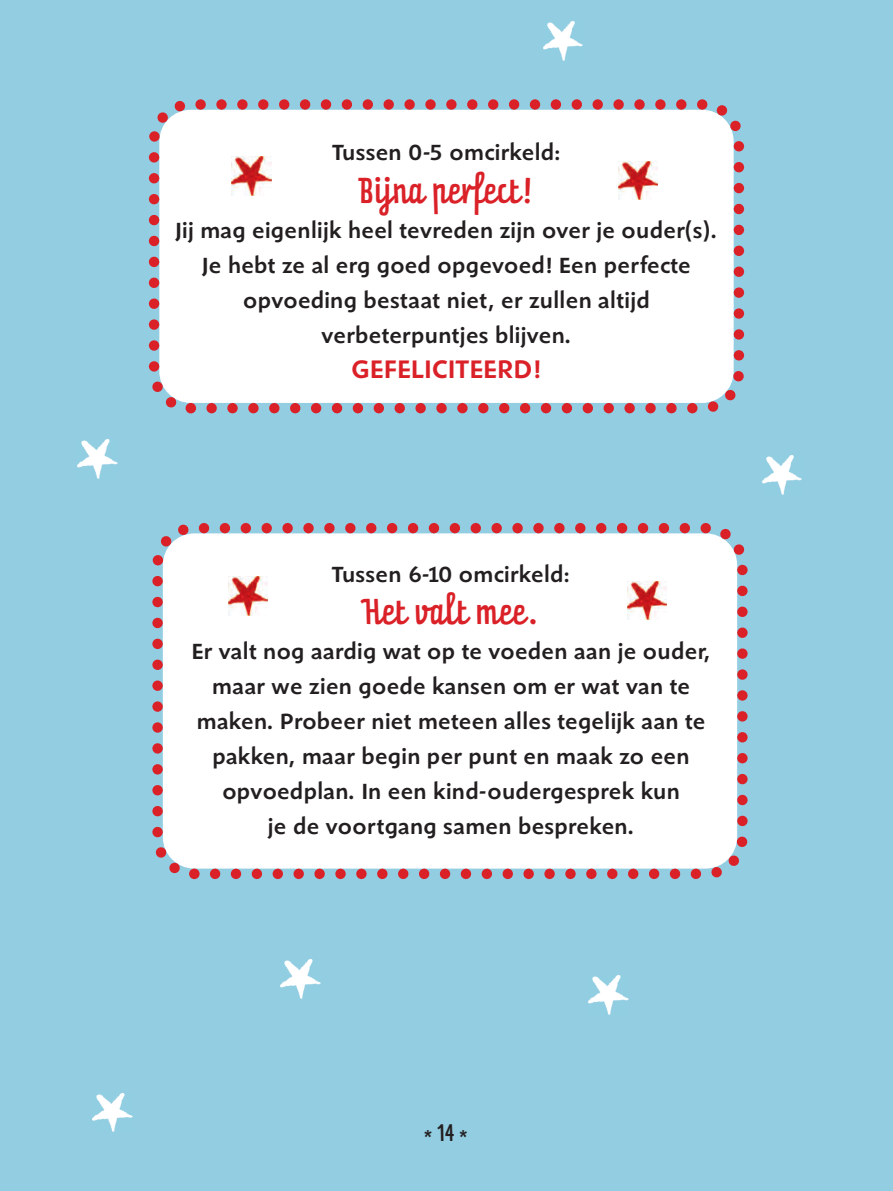
<style>
.page{position:relative;width:893px;height:1191px;background:#92cde2}
.page>*{position:absolute;margin:0;border:0;box-sizing:border-box;transform-origin:0 0}
.t1{font:31.5px "Prater Script OT";letter-spacing:.015em;color:#da2128}
.t2{font:500 26.25px "Shinn";letter-spacing:.015em;color:#da2128}
.t3{font:500 22.75px/35px "Shinn";letter-spacing:.015em;color:#231f20;text-align:center}
.t4{font:21px "Prater Script OT";color:#231f20}
</style>
<div class="page">
<svg style="left:148px;top:99px;width:597px;height:315px;background:#f5f2f4"></svg>
<svg style="left:186px;top:403px;width:10px;height:10px"></svg>
<svg style="left:152px;top:522px;width:596px;height:358px;background:#f6f3f5"></svg>
<svg style="left:189px;top:868px;width:11px;height:11px"></svg>
<img style="left:619px;top:161px;width:39px;height:39px">
<img style="left:232px;top:157px;width:39px;height:38px">
<img style="left:228px;top:576px;width:39px;height:39px">
<img style="left:281px;top:960px;width:39px;height:38px">
<img style="left:589px;top:976px;width:39px;height:38px">
<img style="left:93px;top:1093px;width:39px;height:39px">
<img style="left:762px;top:456px;width:39px;height:39px">
<img style="left:78px;top:440px;width:39px;height:39px">
<img style="left:543px;top:22px;width:40px;height:38px">
<img style="left:627px;top:581px;width:39px;height:39px">
<p class="t3" style="left:332px;top:134px;width:230px">Tussen 0-5 omcirkeld:</p>
<h1 class="t1" style="left:359px;top:177px;width:176px">Bijna perfect!</h1>
<p class="t3" style="left:176px;top:211px;width:543px">Jij mag eigenlijk heel tevreden zijn over je ouder(s).<br>Je hebt ze al erg goed opgevoed! Een perfecte opvoeding bestaat niet, er zullen altijd verbeterpuntjes blijven.</p>
<p class="t2" style="left:352px;top:351px;width:191px">GEFELICITEERD!</p>
<p class="t3" style="left:332px;top:555px;width:240px">Tussen 6-10 omcirkeld:</p>
<h1 class="t1" style="left:364px;top:599px;width:176px">Het valt mee.</h1>
<p class="t3" style="left:192px;top:632px;width:520px">Er valt nog aardig wat op te voeden aan je ouder, maar we zien goede kansen om er wat van te maken. Probeer niet meteen alles tegelijk aan te pakken, maar begin per punt en maak zo een opvoedplan. In een kind-oudergesprek kun<br>je de voortgang samen bespreken.</p>
<p class="t4" style="left:424px;top:1127px;width:46px">*14*</p>
</div>
